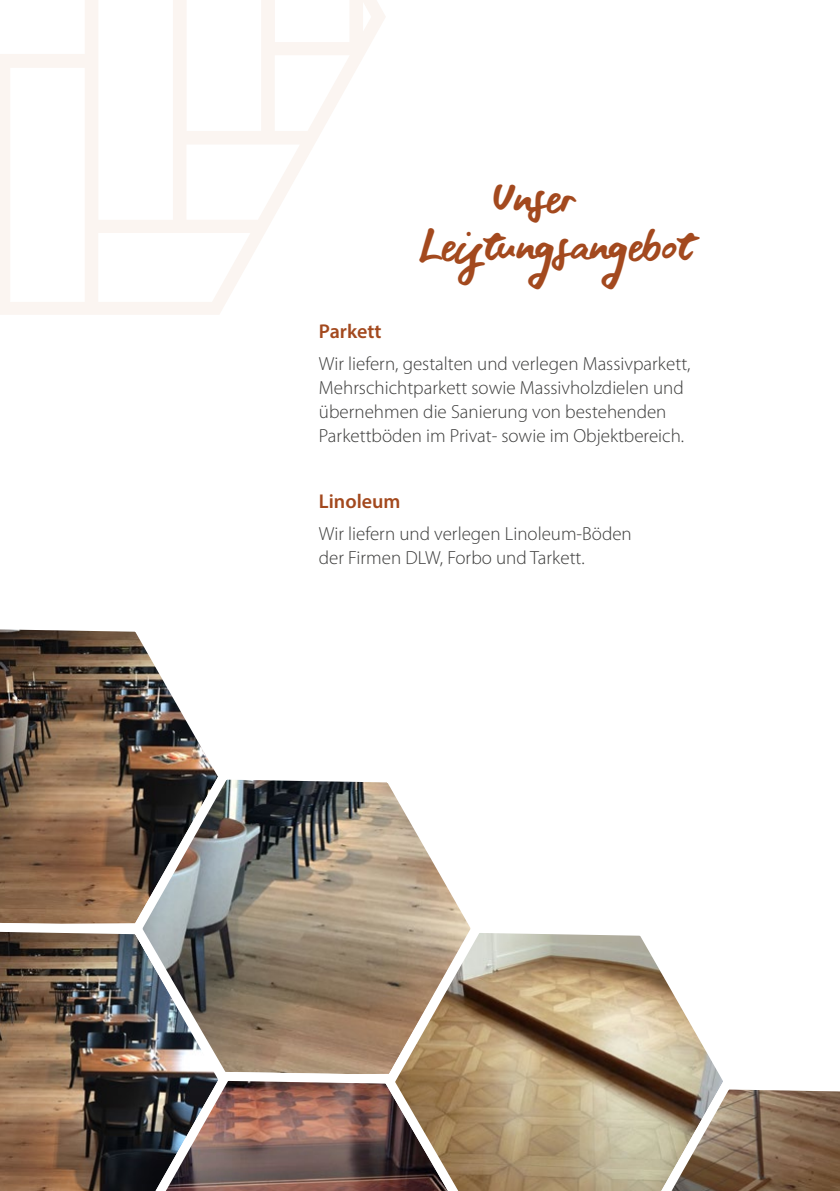
<style>
.page{position:relative;width:840px;height:1191px;background:#fff}
.page>*{position:absolute;margin:0;border:0;box-sizing:border-box;transform-origin:0 0}
.t1{font:39.6px/47.4px "Blue Fires Sample";color:#a3491e}
.t2{font:600 20px "Myriad Pro";color:#a3491e}
.t3{font:300 19px/24px "Myriad Pro";color:#3b3b3a}
</style>
<div class="page">
<svg style="left:0;top:0;width:386px;height:315px"></svg>
<img style="left:0;top:629px;width:210px;height:285px">
<img style="left:0;top:914px;width:128px;height:277px">
<img style="left:127px;top:763px;width:337px;height:325px">
<img style="left:128px;top:1064px;width:251px;height:127px">
<svg style="left:379px;top:916px;width:339px;height:275px"></svg>
<svg style="left:628px;top:1072px;width:211px;height:119px;background:#9b8975"></svg>
<h1 class="t1" style="left:418px;top:174px;width:272px;text-indent:71px">Unser<br>Leistungsangebot</h1>
<p class="t2" style="left:319px;top:319px;width:64px">Parkett</p>
<p class="t3" style="left:319px;top:351px;width:373px">Wir liefern, gestalten und verlegen Massivparkett, Mehrschichtparkett sowie Massivholzdielen und übernehmen die Sanierung von bestehenden Parkettböden im Privat- sowie im Objektbereich.</p>
<p class="t2" style="left:319px;top:489px;width:83px">Linoleum</p>
<p class="t3" style="left:319px;top:521px;width:314px">Wir liefern und verlegen Linoleum-Böden der Firmen DLW, Forbo und Tarkett.</p>
</div>
